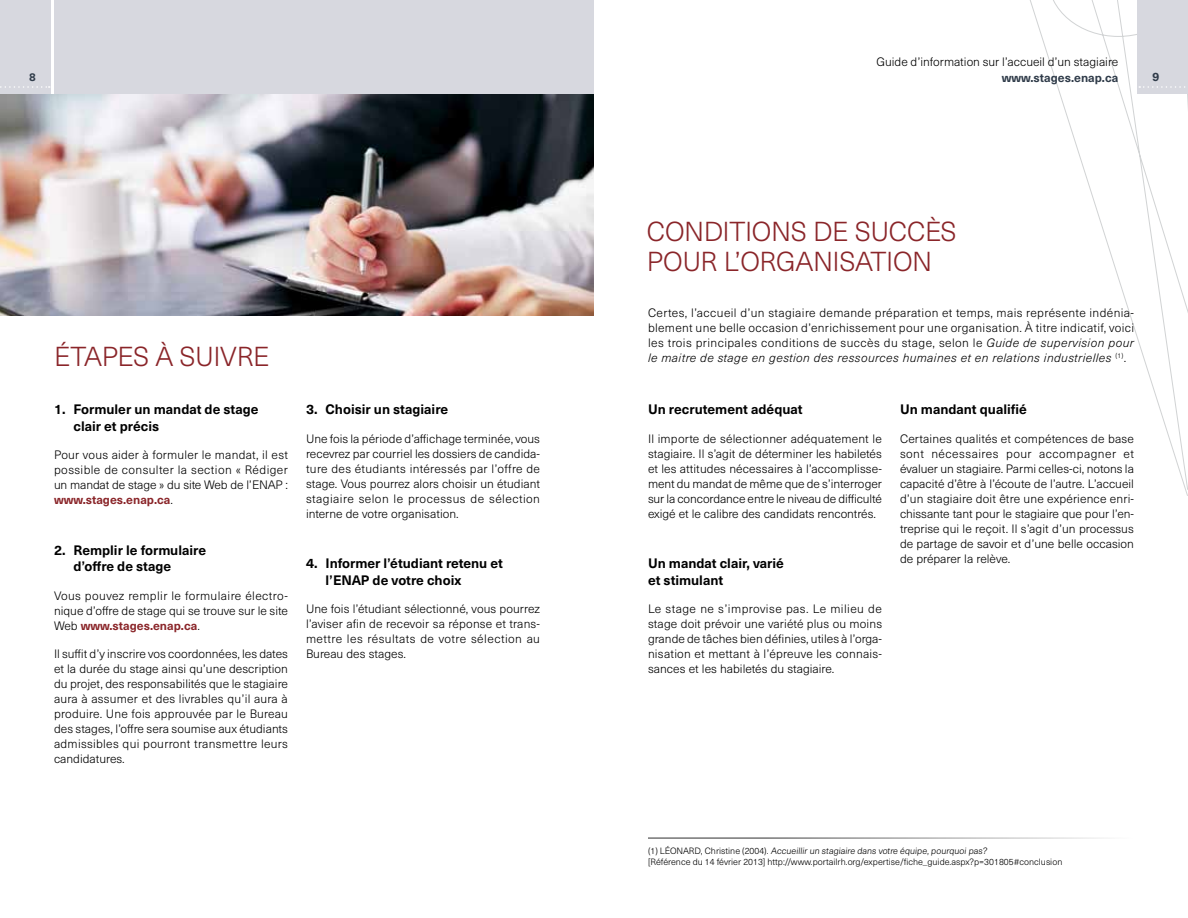
<style>
.page{position:relative;width:1188px;height:918px;background:#fff}
.page>*{position:absolute;margin:0;border:0;box-sizing:border-box;transform-origin:0 0}
.t1{font:300 27px/30px "Neue Haas Unica Pro";letter-spacing:-.015em;color:#8a2529}
.t2{font:700 13.5px/16.5px "Neue Haas Unica Pro";color:#000}
.t3{font:300 12px/15px "Neue Haas Unica Pro";color:#000;text-align:justify}
.t4{font:700 12px "Neue Haas Unica Pro";color:#2f3b49}
.t5{font:700 11.25px "Neue Haas Unica Pro";color:#2f3b49}
.t6{font:300 9px/10.5px "Neue Haas Unica Pro";color:#000}
.s1{font-weight:700;color:#8a2529}
.s2{font-style:italic}
</style>
<div class="page">
<svg style="left:1030px;top:0;width:158px;height:496px"></svg>
<div style="left:1137px;top:0;width:51px;height:94px;background:#d7d8df"></div>
<div style="left:54px;top:0;width:540px;height:94px;background:#d7d8df"></div>
<div style="left:0;top:0;width:51px;height:94px;background:#d7d8df"></div>
<svg style="left:1139px;top:86px;width:46px;height:2px"></svg>
<svg style="left:0;top:86px;width:50px;height:2px"></svg>
<img style="left:0;top:94px;width:594px;height:221px">
<hr style="left:648px;top:838px;width:486px;height:1px;background:#000">
<p class="t3" style="left:876px;top:55px;width:243px">Guide d’information sur l’accueil d’un stagiaire</p>
<p class="t5" style="left:29px;top:70px;width:8px">8</p>
<p class="t4" style="left:1002px;top:70px;width:118px">www.stages.enap.ca</p>
<p class="t4" style="left:1153px;top:70px;width:9px">9</p>
<h1 class="t1" style="left:54px;top:342px;width:217px">ÉTAPES À SUIVRE</h1>
<p class="t2" style="left:73px;top:401px;width:187px;text-indent:-19px">1. Formuler un mandat de stage clair et précis</p>
<p class="t3" style="left:54px;top:448px;width:236px">Pour vous aider à formuler le mandat, il est possible de consulter la section « Rédiger un mandat de stage » du site Web de l’ENAP : <span class="s1">www.stages.enap.ca</span>.</p>
<p class="t2" style="left:73px;top:542px;width:134px;text-indent:-19px">2. Remplir le formulaire d’offre de stage</p>
<p class="t3" style="left:54px;top:588px;width:236px">Vous pouvez remplir le formulaire électro&shy;nique d’offre de stage qui se trouve sur le site Web <span class="s1">www.stages.enap.ca</span>.</p>
<p class="t3" style="left:54px;top:647px;width:236px">Il suffit d’y inscrire vos coordonnées, les dates et la durée du stage ainsi qu’une description du projet, des responsabilités que le stagiaire aura à assumer et des livrables qu’il aura à produire. Une fois approuvée par le Bureau des stages, l’offre sera soumise aux étudiants admissibles qui pourront transmettre leurs candidatures.</p>
<p class="t2" style="left:306px;top:401px;width:144px">3. Choisir un stagiaire</p>
<p class="t3" style="left:306px;top:431px;width:236px">Une fois la période d’affichage terminée, vous recevrez par courriel les dossiers de candida&shy;ture des étudiants intéressés par l’offre de stage. Vous pourrez alors choisir un étudiant stagiaire selon le processus de sélection interne de votre organisation.</p>
<p class="t2" style="left:325px;top:555px;width:179px;text-indent:-19px">4. Informer l’étudiant retenu et l’ENAP de votre choix</p>
<p class="t3" style="left:306px;top:602px;width:236px">Une fois l’étudiant sélectionné, vous pourrez l’aviser afin de recevoir sa réponse et trans&shy;mettre les résultats de votre sélection au Bureau des stages.</p>
<h1 class="t1" style="left:647px;top:217px;width:311px">CONDITIONS DE SUCCÈS<br>POUR L’ORGANISATION</h1>
<p class="t3" style="left:648px;top:305px;width:488px">Certes, l’accueil d’un stagiaire demande préparation et temps, mais représente indénia&shy;blement une belle occasion d’enrichissement pour une organisation. À titre indicatif, voici les trois principales conditions de succès du stage, selon le <span class="s2">Guide de supervision pour le maitre de stage en gestion des ressources humaines et en relations industrielles</span> <sup>(1)</sup>.</p>
<p class="t2" style="left:648px;top:401px;width:156px">Un recrutement adéquat</p>
<p class="t3" style="left:648px;top:431px;width:236px">Il importe de sélectionner adéquatement le stagiaire. Il s’agit de déterminer les habiletés et les attitudes nécessaires à l’accomplisse&shy;ment du mandat de même que de s’interroger sur la concordance entre le niveau de difficulté exigé et le calibre des candidats rencontrés.</p>
<p class="t2" style="left:648px;top:555px;width:137px">Un mandat clair, varié et stimulant</p>
<p class="t3" style="left:648px;top:602px;width:236px">Le stage ne s’improvise pas. Le milieu de stage doit prévoir une variété plus ou moins grande de tâches bien définies, utiles à l’orga&shy;nisation et mettant à l’épreuve les connais&shy;sances et les habiletés du stagiaire.</p>
<p class="t2" style="left:900px;top:401px;width:128px">Un mandant qualifié</p>
<p class="t3" style="left:900px;top:431px;width:236px">Certaines qualités et compétences de base sont nécessaires pour accompagner et évaluer un stagiaire. Parmi celles-ci, notons la capacité d’être à l’écoute de l’autre. L’accueil d’un stagiaire doit être une expérience enri&shy;chissante tant pour le stagiaire que pour l’en&shy;treprise qui le reçoit. Il s’agit d’un processus de partage de savoir et d’une belle occasion de préparer la relève.</p>
<p class="t6" style="left:648px;top:846px;width:416px">(1) LÉONARD, Christine (2004). Accueillir un stagiaire dans votre équipe, pourquoi pas?<br>[Référence du 14 février 2013] http://www.portailrh.org/expertise/fiche_guide.aspx?p=301805#conclusion</p>
</div>
